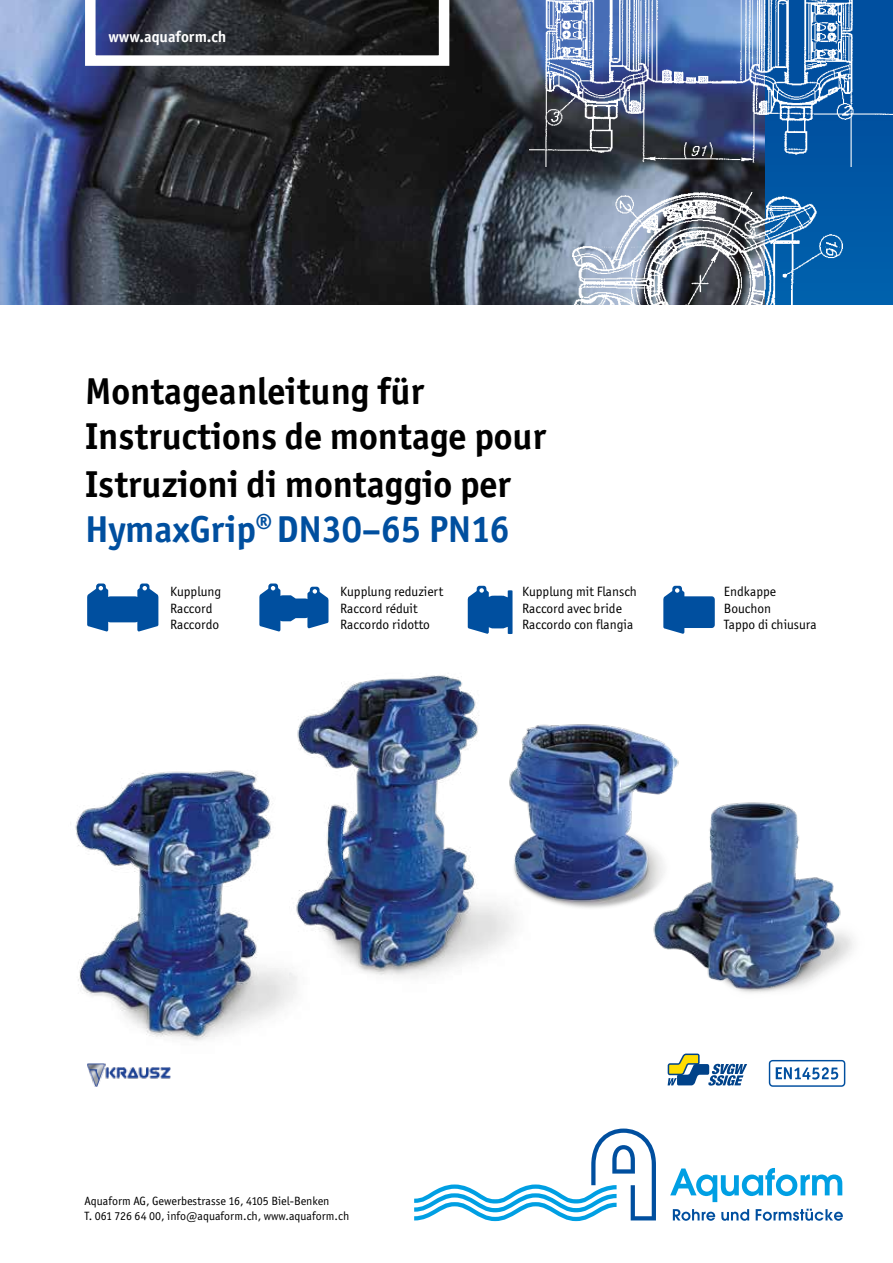
<style>
.page{position:relative;width:893px;height:1263px;background:#fff}
.page>*{position:absolute;margin:0;border:0;box-sizing:border-box;transform-origin:0 0}
.t1{font:700 37.5px/46px "Officina San ITC";color:#000}
.t2{font:700 15.75px "Officina San ITC";color:#fff}
.t3{font:13.5px/16.5px "Officina San ITC";color:#000}
.t4{font:12px/15px "Officina San ITC";color:#000}
.s1{color:#004f9f}
</style>
<div class="page">
<img style="left:0;top:0;width:765px;height:305px">
<div style="left:765px;top:0;width:128px;height:305px;background:#0059a6"></div>
<svg style="left:670px;top:1168px;width:172px;height:34px"></svg>
<svg style="left:414px;top:1128px;width:242px;height:93px"></svg>
<svg style="left:673px;top:1209px;width:42px;height:12px"></svg>
<svg style="left:721px;top:1209px;width:28px;height:12px"></svg>
<svg style="left:756px;top:1209px;width:87px;height:12px"></svg>
<img style="left:529px;top:0;width:364px;height:166px">
<img style="left:606px;top:725px;width:73px;height:182px">
<svg style="left:668px;top:1053px;width:79px;height:32px"></svg>
<svg style="left:769px;top:1060px;width:76px;height:27px"></svg>
<img style="left:297px;top:675px;width:309px;height:302px">
<img style="left:75px;top:761px;width:270px;height:326px">
<img style="left:648px;top:796px;width:205px;height:197px">
<svg style="left:87px;top:583px;width:71px;height:48px"></svg>
<svg style="left:259px;top:583px;width:69px;height:48px"></svg>
<svg style="left:663px;top:586px;width:52px;height:48px"></svg>
<svg style="left:468px;top:586px;width:45px;height:48px"></svg>
<svg style="left:85px;top:0;width:364px;height:66px"></svg>
<img style="left:572px;top:193px;width:271px;height:112px">
<p class="t2" style="left:108px;top:27px;width:119px">www.aquaform.ch</p>
<h1 class="t1" style="left:85px;top:368px;width:462px">Montageanleitung für<br>Instructions de montage pour<br>Istruzioni di montaggio per<br><span class="s1">HymaxGrip</span><sup>®</sup> <span class="s1">DN30–65 PN16</span></h1>
<p class="t3" style="left:170px;top:583px;width:53px">Kupplung<br>Raccord<br>Raccordo</p>
<p class="t3" style="left:340px;top:583px;width:105px">Kupplung reduziert<br>Raccord réduit<br>Raccordo ridotto</p>
<p class="t3" style="left:522px;top:583px;width:116px">Kupplung mit Flansch<br>Raccord avec bride<br>Raccordo con flangia</p>
<p class="t3" style="left:724px;top:583px;width:94px">Endkappe<br>Bouchon<br>Tappo di chiusura</p>
<p class="t4" style="left:85px;top:1193px;width:266px">Aquaform AG, Gewerbestrasse 16, 4105 Biel-Benken<br>T. 061 726 64 00, info@aquaform.ch, www.aquaform.ch</p>
</div>
